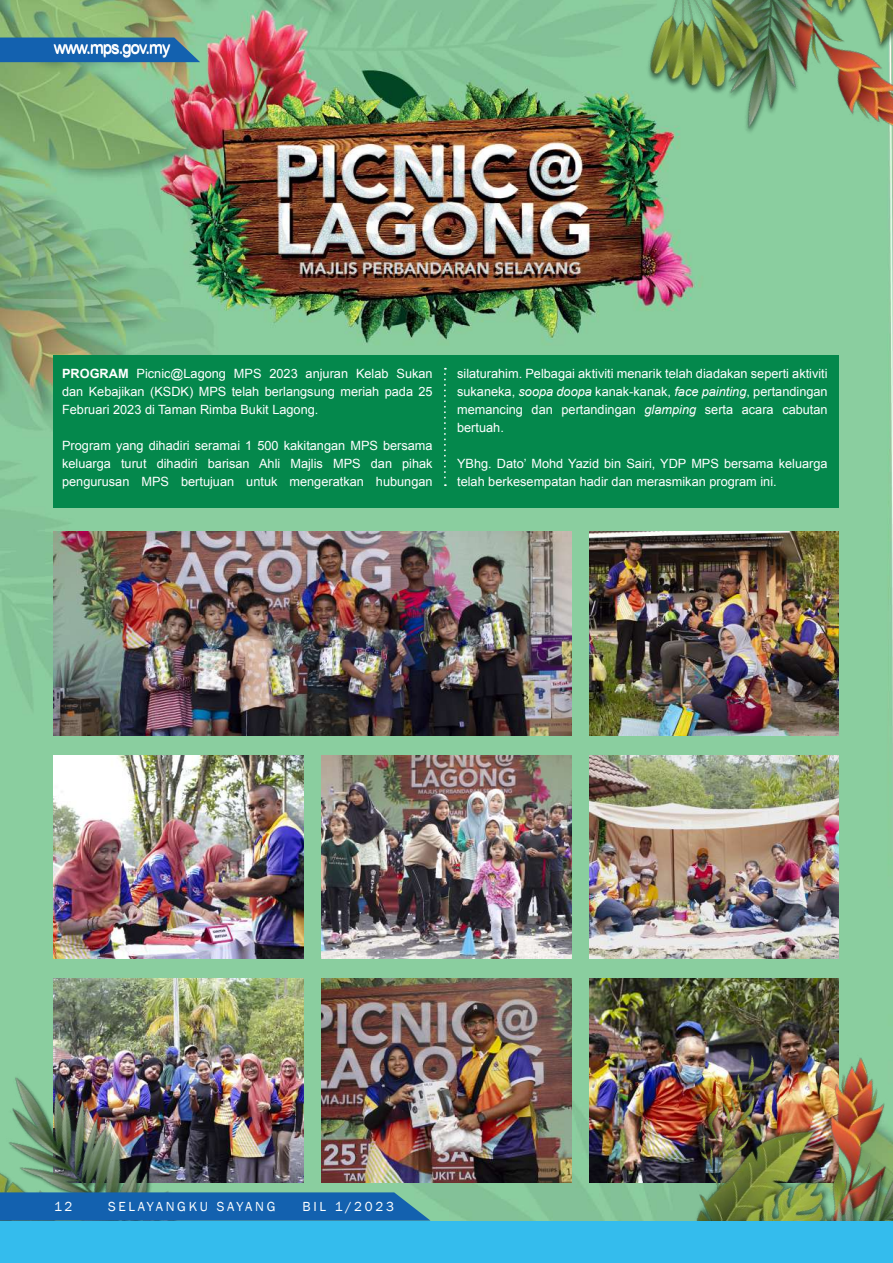
<style>
.page{position:relative;width:893px;height:1263px;background:#fff}
.page>*{position:absolute;margin:0;border:0;box-sizing:border-box;transform-origin:0 0}
.t1{font:16.5px "Arial";letter-spacing:-.05em;color:#fff}
.t2{font:13.5px "Franklin Gothic";letter-spacing:.2em;color:#fff}
.t3{font:12.75px/18px "Arial";color:#fff;text-align:justify}
.s1{font-weight:700}
.s2{font-style:italic}
</style>
<div class="page">
<img style="left:0;top:0;width:893px;height:1221px">
<div style="left:54px;top:355px;width:785px;height:152px;background:#04884c"></div>
<img style="left:54px;top:531px;width:517px;height:204px">
<img style="left:589px;top:531px;width:250px;height:204px">
<img style="left:54px;top:755px;width:249px;height:203px">
<img style="left:321px;top:755px;width:250px;height:203px">
<img style="left:589px;top:755px;width:250px;height:202px">
<img style="left:54px;top:979px;width:249px;height:58px">
<img style="left:321px;top:979px;width:201px;height:203px">
<img style="left:522px;top:957px;width:371px;height:264px">
<img style="left:0;top:1037px;width:304px;height:184px">
<img style="left:530px;top:0;width:363px;height:364px">
<svg style="left:444px;top:368px;width:2px;height:118px"></svg>
<svg style="left:0;top:38px;width:200px;height:25px;background:#1e69ab"></svg>
<svg style="left:0;top:1192px;width:893px;height:28px;background:#4d8991"></svg>
<div style="left:0;top:1221px;width:893px;height:42px;background:#34bced"></div>
<p class="t1" style="left:54px;top:38px;width:118px">www.mps.gov.my</p>
<p class="t3" style="left:62px;top:365px;width:372px"><span class="s1">PROGRAM</span> Picnic@Lagong MPS 2023 anjuran Kelab Sukan dan Kebajikan (KSDK) MPS telah berlangsung meriah pada 25<br>Februari 2023 di Taman Rimba Bukit Lagong.</p>
<p class="t3" style="left:62px;top:437px;width:372px">Program yang dihadiri seramai 1 500 kakitangan MPS bersama keluarga turut dihadiri barisan Ahli Majlis MPS dan pihak pengurusan MPS bertujuan untuk mengeratkan hubungan</p>
<p class="t3" style="left:457px;top:365px;width:372px">silaturahim. Pelbagai aktiviti menarik telah diadakan seperti aktiviti sukaneka, <span class="s2">soopa doopa</span> kanak-kanak, <span class="s2">face painting</span>, pertandingan memancing dan pertandingan <span class="s2">glamping</span> serta acara cabutan bertuah.</p>
<p class="t3" style="left:457px;top:455px;width:372px">YBhg. Dato’ Mohd Yazid bin Sairi, YDP MPS bersama keluarga telah berkesempatan hadir dan merasmikan program ini.</p>
<p class="t2" style="left:54px;top:1198px;width:20px">12</p>
<p class="t2" style="left:108px;top:1198px;width:169px">SELAYANGKU SAYANG</p>
<p class="t2" style="left:302px;top:1198px;width:93px">BIL 1/2023</p>
</div>
